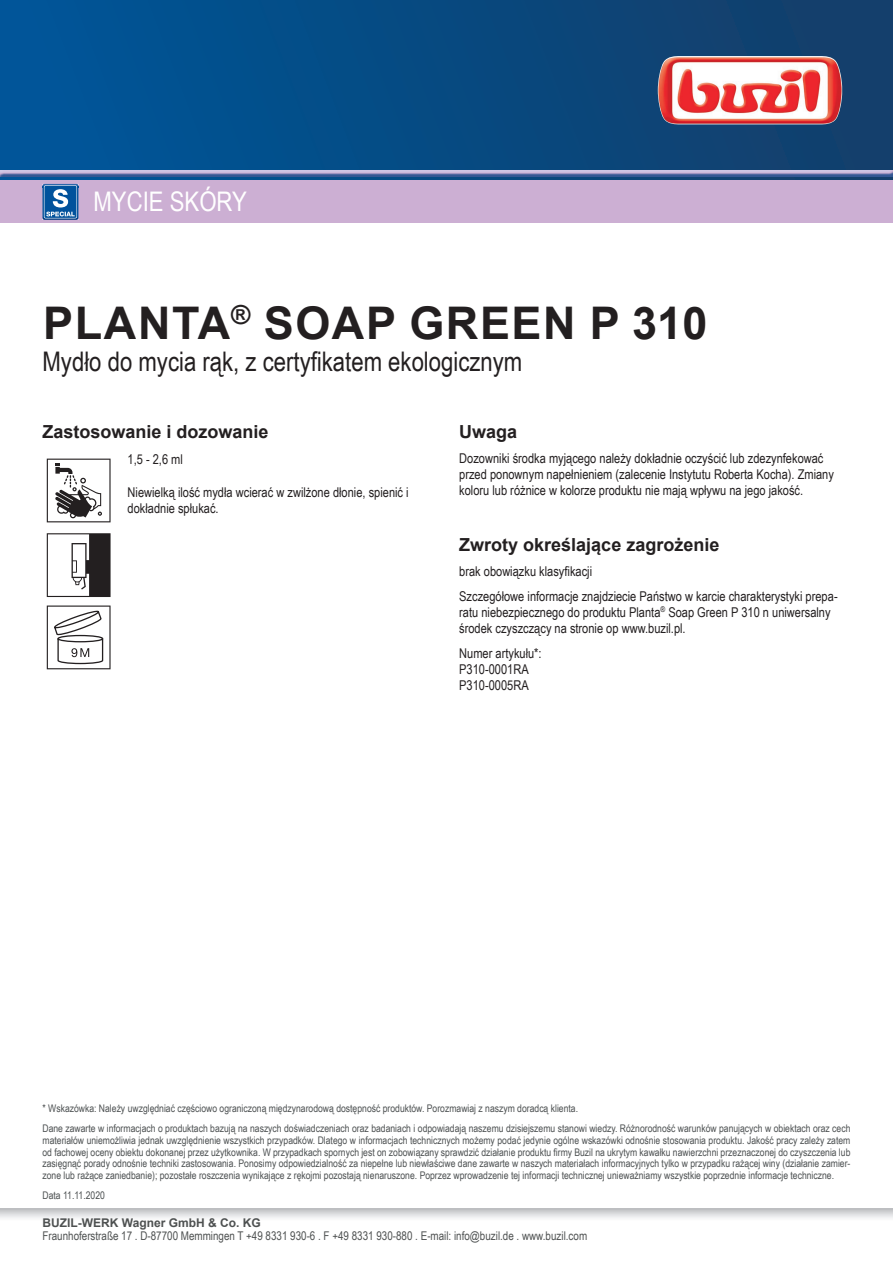
<style>
.page{position:relative;width:893px;height:1263px;background:#fff}
.page>*{position:absolute;margin:0;border:0;box-sizing:border-box;transform-origin:0 0}
.t1{font:700 45px "Arial";letter-spacing:.035em;color:#231f20}
.t2{font:27px "Arial Narrow";color:#231f20}
.t3{font:27px "Arial Narrow";color:#fff}
.t4{font:700 18px "Arial";color:#231f20}
.t5{font:13.5px/16.2px "Arial Narrow";color:#231f20}
.t6{font:12px "Arial Narrow";color:#4e5151}
.t7{font:700 12px "Arial";color:#4e5151}
.t8{font:10.5px/11.7px "Arial Narrow";color:#4d5152}
</style>
<div class="page">
<svg style="left:0;top:1209px;width:893px;height:9px;background:#d9dadc"></svg>
<svg style="left:47px;top:459px;width:64px;height:63px"></svg>
<svg style="left:47px;top:533px;width:64px;height:64px"></svg>
<svg style="left:47px;top:605px;width:64px;height:64px"></svg>
<div style="left:0;top:0;width:893px;height:180px;background:linear-gradient(to right,#00569a,#143e69)"></div>
<img style="left:658px;top:56px;width:184px;height:68px">
<hr style="left:0;top:0;width:1px;height:180px;background:#015599">
<div style="left:0;top:169px;width:893px;height:8px;background:#015599;opacity:.75"></div>
<div style="left:0;top:180px;width:893px;height:43px;background:#ccafd3"></div>
<img style="left:43px;top:184px;width:35px;height:36px">
<svg style="left:44px;top:185px;width:35px;height:33px"></svg>
<h2 class="t3" style="left:94px;top:182px;width:155px">MYCIE SKÓRY</h2>
<h1 class="t1" style="left:43px;top:291px;width:665px">PLANTA<sup>®</sup> SOAP GREEN P 310</h1>
<h2 class="t2" style="left:43px;top:342px;width:481px">Mydło do mycia rąk, z certyfikatem ekologicznym</h2>
<h3 class="t4" style="left:43px;top:419px;width:228px">Zastosowanie i dozowanie</h3>
<p class="t5" style="left:128px;top:451px;width:57px">1,5 - 2,6 ml</p>
<p class="t5" style="left:128px;top:483px;width:283px">Niewielką ilość mydła wcierać w zwilżone dłonie, spienić i dokładnie spłukać.</p>
<h3 class="t4" style="left:459px;top:419px;width:60px">Uwaga</h3>
<p class="t5" style="left:459px;top:450px;width:376px">Dozowniki środka myjącego należy dokładnie oczyścić lub zdezynfekować przed ponownym napełnieniem (zalecenie Instytutu Roberta Kocha). Zmiany koloru lub różnice w kolorze produktu nie mają wpływu na jego jakość.</p>
<h3 class="t4" style="left:459px;top:532px;width:262px">Zwroty określające zagrożenie</h3>
<p class="t5" style="left:459px;top:558px;width:380px;line-height:24.8px">brak obowiązku klasyfikacji<br>Szczegółowe informacje znajdziecie Państwo w karcie charakterystyki prepa-</p>
<p class="t5" style="left:459px;top:603px;width:373px">ratu niebezpiecznego do produktu Planta<sup>®</sup> Soap Green P 310 n uniwersalny środek czyszczący na stronie op www.buzil.pl.</p>
<p class="t5" style="left:459px;top:644px;width:84px">Numer artykułu*:<br>P310-0001RA<br>P310-0005RA</p>
<p class="t8" style="left:43px;top:1098px;width:809px;line-height:20.2px">* Wskazówka: Należy uwzględniać częściowo ograniczoną międzynarodową dostępność produktów. Porozmawiaj z naszym doradcą klienta.<br>Dane zawarte w informacjach o produktach bazują na naszych doświadczeniach oraz badaniach i odpowiadają naszemu dzisiejszemu stanowi wiedzy. Różnorodność warunków panujących w obiektach oraz cech</p>
<p class="t8" style="left:43px;top:1134px;width:809px;text-align:justify">materiałów uniemożliwia jednak uwzględnienie wszystkich przypadków. Dlatego w informacjach technicznych możemy podać jedynie ogólne wskazówki odnośnie stosowania produktu. Jakość pracy zależy zatem od fachowej oceny obiektu dokonanej przez użytkownika. W przypadkach spornych jest on zobowiązany sprawdzić działanie produktu firmy Buzil na ukrytym kawałku nawierzchni przeznaczonej do czyszczenia lub zasięgnąć porady odnośnie techniki zastosowania. Ponosimy odpowiedzialność za niepełne lub niewłaściwe dane zawarte w naszych materiałach informacyjnych tylko w przypadku rażącej winy (działanie zamier&shy;zone lub rażące zaniedbanie); pozostałe roszczenia wynikające z rękojmi pozostają nienaruszone. Poprzez wprowadzenie tej informacji technicznej unieważniamy wszystkie poprzednie informacje techniczne.</p>
<p class="t8" style="left:43px;top:1189px;width:64px">Data 11.11.2020</p>
<p class="t7" style="left:43px;top:1214px;width:220px">BUZIL-WERK Wagner GmbH &amp; Co. KG</p>
<p class="t6" style="left:43px;top:1227px;width:546px">Fraunhoferstraße 17 . D-87700 Memmingen T +49 8331 930-6 . F +49 8331 930-880 . E-mail: info@buzil.de . www.buzil.com</p>
</div>
